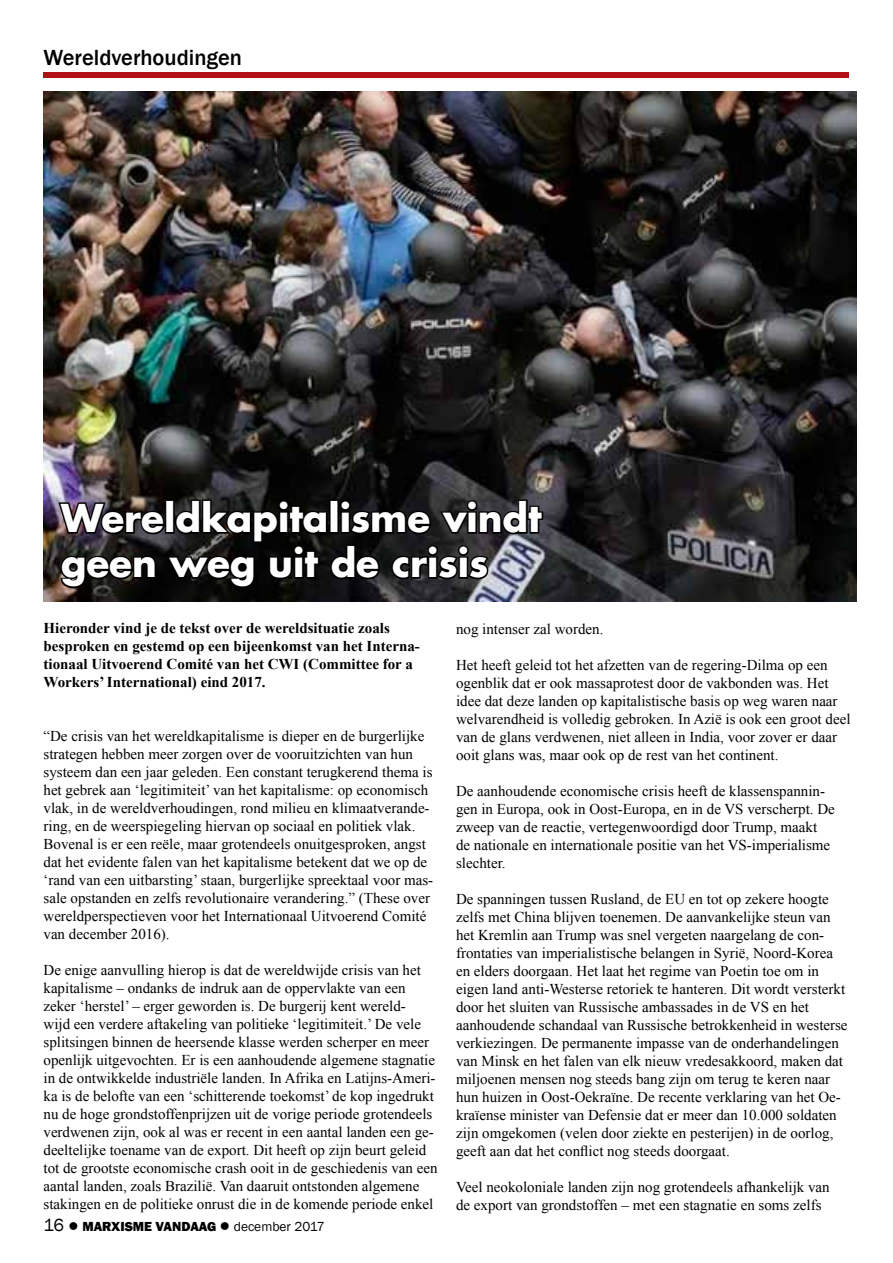
<style>
.page{position:relative;width:893px;height:1263px;background:#fff}
.page>*{position:absolute;margin:0;border:0;box-sizing:border-box;transform-origin:0 0}
.t1{font:700 37.5px/45px "Futura LT";color:#fff}
.t2{font:500 22.5px "Franklin Gothic";color:#000}
.t3{font:15px/18px "Times New Roman";color:#000}
.t4{font:700 15px/18px "Times New Roman";color:#000}
.t5{font:800 13.5px "Franklin Gothic";color:#000}
.s1{font-weight:400;font-size:18px}
.s2{font-weight:400}
</style>
<div class="page">
<img style="left:44px;top:92px;width:813px;height:510px">
<hr style="left:44px;top:74px;width:805px;height:4px;background:#b11116">
<div style="left:44px;top:72px;width:805px;height:5px;background:#b11116"></div>
<svg style="left:56px;top:498px;width:489px;height:92px;background:#1f1e20"></svg>
<h2 class="t2" style="left:44px;top:44px;width:200px">Wereldverhoudingen</h2>
<h1 class="t1" style="left:61px;top:495px;width:482px">Wereldkapitalisme vindt geen weg uit de crisis</h1>
<p class="t4" style="left:44px;top:619px;width:378px">Hieronder vind je de tekst over de wereldsituatie zoals besproken en gestemd op een bijeenkomst van het Interna&shy;tionaal Uitvoerend Comité van het CWI (Committee for a Workers’ International) eind 2017.</p>
<p class="t3" style="left:456px;top:619px;width:149px">nog intenser zal worden.</p>
<p class="t3" style="left:456px;top:655px;width:396px">Het heeft geleid tot het afzetten van de regering-Dilma op een ogenblik dat er ook massaprotest door de vakbonden was. Het idee dat deze landen op kapitalistische basis op weg waren naar welvarendheid is volledig gebroken. In Azië is ook een groot deel van de glans verdwenen, niet alleen in India, voor zover er daar ooit glans was, maar ook op de rest van het continent.</p>
<p class="t3" style="left:456px;top:781px;width:380px">De aanhoudende economische crisis heeft de klassenspannin&shy;gen in Europa, ook in Oost-Europa, en in de VS verscherpt. De zweep van de reactie, vertegenwoordigd door Trump, maakt de nationale en internationale positie van het VS-imperialisme slechter.</p>
<p class="t3" style="left:456px;top:889px;width:393px">De spanningen tussen Rusland, de EU en tot op zekere hoogte zelfs met China blijven toenemen. De aanvankelijke steun van het Kremlin aan Trump was snel vergeten naargelang de con&shy;frontaties van imperialistische belangen in Syrië, Noord-Korea en elders doorgaan. Het laat het regime van Poetin toe om in eigen land anti-Westerse retoriek te hanteren. Dit wordt versterkt door het sluiten van Russische ambassades in de VS en het aanhoudende schandaal van Russische betrokkenheid in westerse verkiezingen. De permanente impasse van de onderhandelingen van Minsk en het falen van elk nieuw vredesakkoord, maken dat miljoenen mensen nog steeds bang zijn om terug te keren naar hun huizen in Oost-Oekraïne. De recente verklaring van het Oe&shy;kraïense minister van Defensie dat er meer dan 10.000 soldaten zijn omgekomen (velen door ziekte en pesterijen) in de oorlog, geeft aan dat het conflict nog steeds doorgaat.</p>
<p class="t3" style="left:456px;top:1177px;width:375px">Veel neokoloniale landen zijn nog grotendeels afhankelijk van de export van grondstoffen – met een stagnatie en soms zelfs</p>
<p class="t3" style="left:44px;top:727px;width:391px">“De crisis van het wereldkapitalisme is dieper en de burgerlijke strategen hebben meer zorgen over de vooruitzichten van hun systeem dan een jaar geleden. Een constant terugkerend thema is het gebrek aan ‘legitimiteit’ van het kapitalisme: op economisch vlak, in de wereldverhoudingen, rond milieu en klimaatverande&shy;ring, en de weerspiegeling hiervan op sociaal en politiek vlak.<br>Bovenal is er een reële, maar grotendeels onuitgesproken, angst dat het evidente falen van het kapitalisme betekent dat we op de ‘rand van een uitbarsting’ staan, burgerlijke spreektaal voor mas&shy;sale opstanden en zelfs revolutionaire verandering.” (These over wereldperspectieven voor het Internationaal Uitvoerend Comité van december 2016).</p>
<p class="t3" style="left:44px;top:961px;width:396px">De enige aanvulling hierop is dat de wereldwijde crisis van het kapitalisme – ondanks de indruk aan de oppervlakte van een zeker ‘herstel’ – erger geworden is. De burgerij kent wereld-<br>wijd een verdere aftakeling van politieke ‘legitimiteit.’ De vele splitsingen binnen de heersende klasse werden scherper en meer openlijk uitgevochten. Er is een aanhoudende algemene stagnatie in de ontwikkelde industriële landen. In Afrika en Latijns-Ameri&shy;ka is de belofte van een ‘schitterende toekomst’ de kop ingedrukt nu de hoge grondstoffenprijzen uit de vorige periode grotendeels verdwenen zijn, ook al was er recent in een aantal landen een ge&shy;deeltelijke toename van de export. Dit heeft op zijn beurt geleid tot de grootste economische crash ooit in de geschiedenis van een aantal landen, zoals Brazilië. Van daaruit ontstonden algemene stakingen en de politieke onrust die in de komende periode enkel</p>
<p class="t5" style="left:44px;top:1217px;width:283px"><span class="s1">16</span> ● MARXISME VANDAAG ● <span class="s2">december 2017</span></p>
</div>
